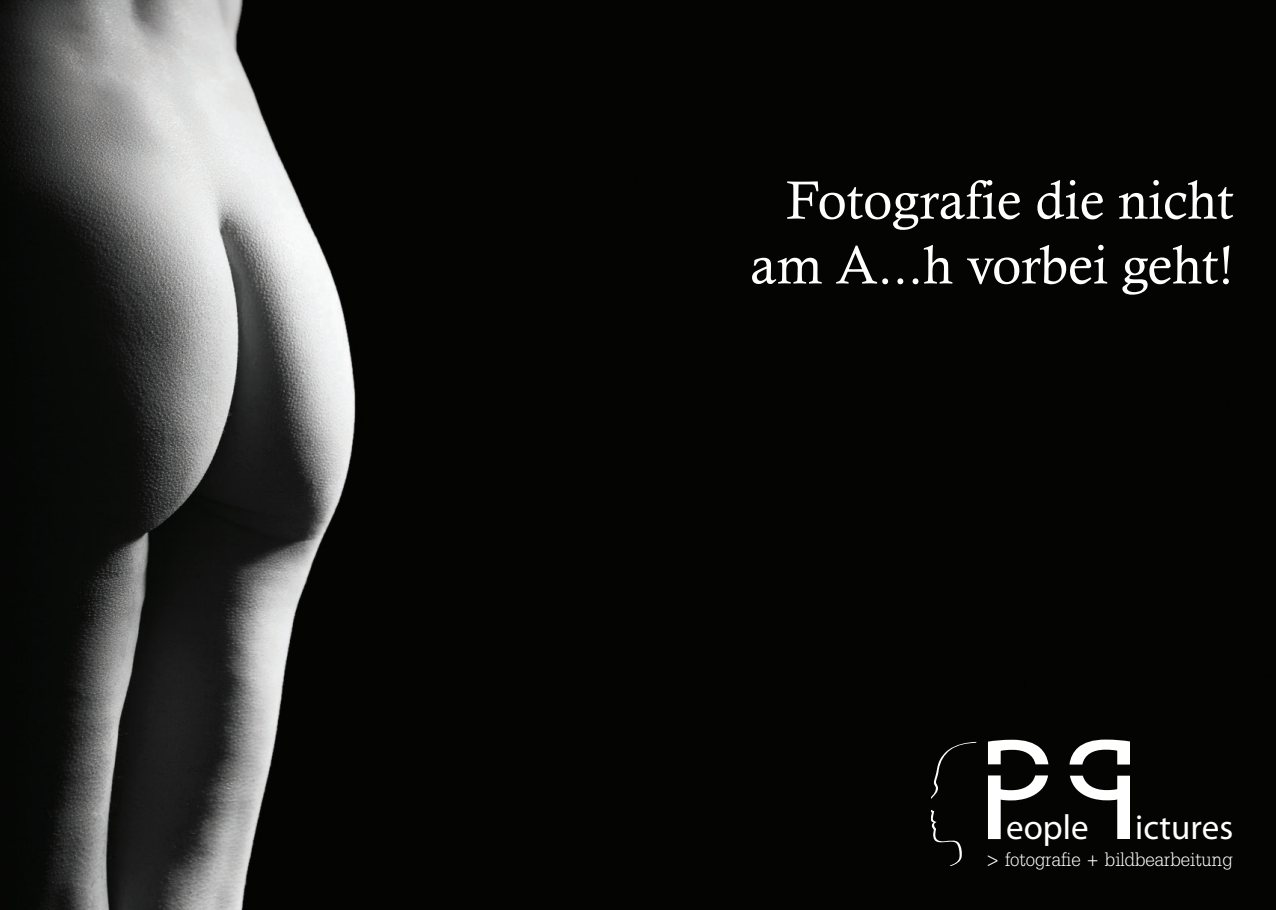
<style>
.page{position:relative;width:1276px;height:910px;background:#fff}
.page>*{position:absolute;margin:0;border:0;box-sizing:border-box;transform-origin:0 0}
.t1{font:54px/64.8px "Calisto";color:#fff;text-align:right}
.t2{font:35.1px "Myriad Pro";color:#fff}
.t3{font:29.4px "Dillenia UPC";color:#fff}
</style>
<div class="page">
<img style="left:0;top:0;width:1276px;height:910px">
<svg style="left:988px;top:740px;width:60px;height:24px"></svg>
<svg style="left:988px;top:775px;width:60px;height:64px"></svg>
<svg style="left:1070px;top:776px;width:60px;height:63px"></svg>
<svg style="left:1069px;top:740px;width:61px;height:24px"></svg>
<svg style="left:931px;top:742px;width:46px;height:124px;background:#0f100e"></svg>
<p class="t1" style="left:750px;top:167px;width:485px">Fotografie die nicht am A...h vorbei geht!</p>
<p class="t2" style="left:1006px;top:806px;width:84px">eople</p>
<p class="t2" style="left:1135px;top:806px;width:99px">ictures</p>
<p class="t3" style="left:987px;top:840px;width:247px">&gt; fotografie + bildbearbeitung</p>
</div>
